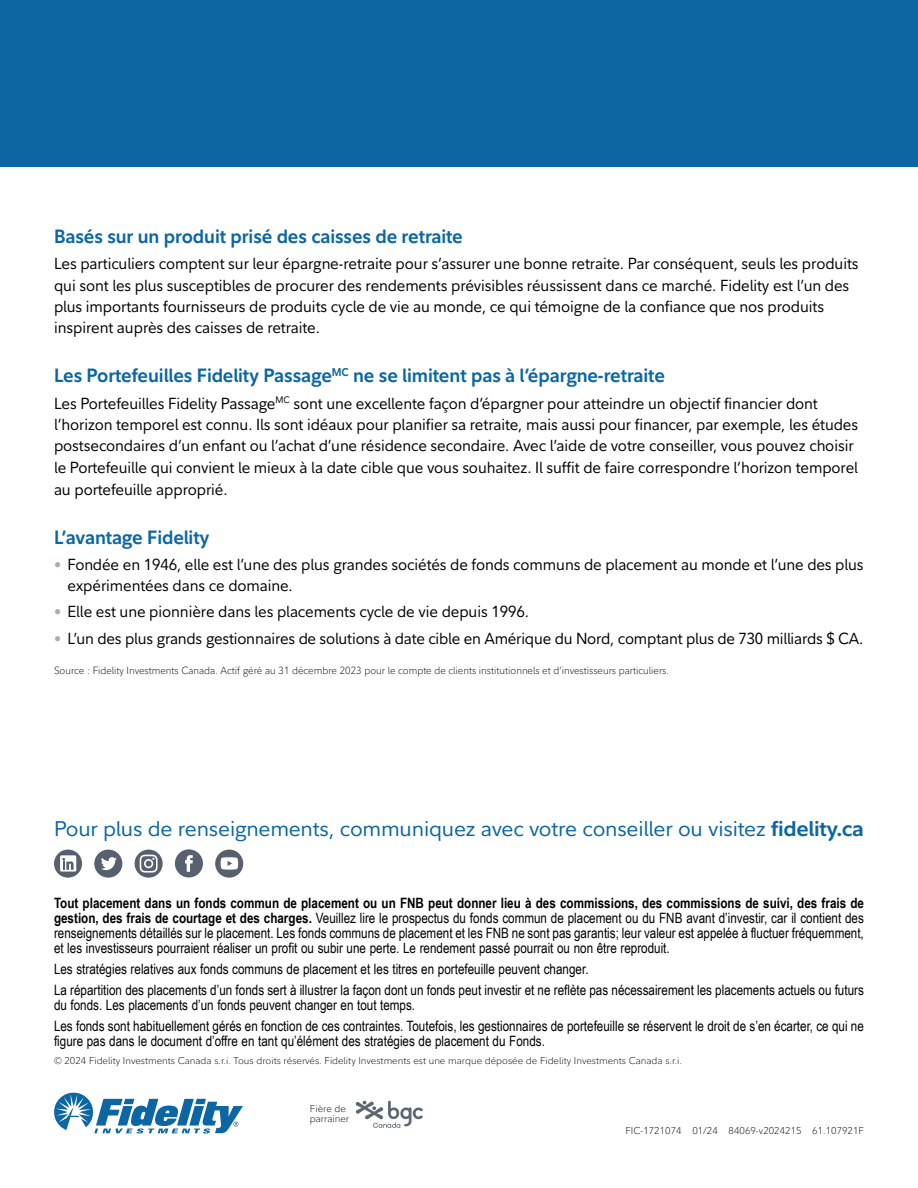
<style>
.page{position:relative;width:918px;height:1188px;background:#fff}
.page>*{position:absolute;margin:0;border:0;box-sizing:border-box;transform-origin:0 0}
.t1{font:21px "Fidelity Sans";letter-spacing:-.01em;color:#0b66a3}
.t2{font:700 19.05px "Fidelity Sans";letter-spacing:-.005em;color:#0b66a3;scale:.95 1}
.t3{font:15.9px/21.3px "Fidelity Sans";letter-spacing:-.005em;color:#000;scale:.95 1}
.t4{font:14.25px/15px "Arial Narrow";color:#000}
.t5{font:300 10.35px "Fidelity Sans";color:#000;scale:.95 1}
.t6{font:300 9.75px/10.5px "Fidelity Sans";color:#000}
.s1{font-size:15px;color:#a4afb9}
.s2{font-weight:700}
</style>
<div class="page">
<svg style="left:54px;top:850px;width:28px;height:28px"></svg>
<svg style="left:94px;top:850px;width:28px;height:28px"></svg>
<svg style="left:175px;top:849px;width:28px;height:28px"></svg>
<svg style="left:215px;top:850px;width:28px;height:28px"></svg>
<svg style="left:135px;top:850px;width:28px;height:28px"></svg>
<svg style="left:356px;top:1101px;width:67px;height:27px"></svg>
<div style="left:0;top:0;width:918px;height:166px;background:#0b66a3"></div>
<svg style="left:54px;top:1093px;width:189px;height:41px"></svg>
<p class="t2" style="left:54px;top:224px;width:432px">Basés sur un produit prisé des caisses de retraite</p>
<p class="t3" style="left:54px;top:253px;width:849px">Les particuliers comptent sur leur épargne-retraite pour s’assurer une bonne retraite. Par conséquent, seuls les produits qui sont les plus susceptibles de procurer des rendements prévisibles réussissent dans ce marché. Fidelity est l’un des plus importants fournisseurs de produits cycle de vie au monde, ce qui témoigne de la confiance que nos produits inspirent auprès des caisses de retraite.</p>
<p class="t2" style="left:54px;top:363px;width:645px">Les Portefeuilles Fidelity Passage<sup>MC</sup> ne se limitent pas à l’épargne-retraite</p>
<p class="t3" style="left:54px;top:392px;width:848px">Les Portefeuilles Fidelity Passage<sup>MC</sup> sont une excellente façon d’épargner pour atteindre un objectif financier dont l’horizon temporel est connu. Ils sont idéaux pour planifier sa retraite, mais aussi pour financer, par exemple, les études postsecondaires d’un enfant ou l’achat d’une résidence secondaire. Avec l’aide de votre conseiller, vous pouvez choisir le Portefeuille qui convient le mieux à la date cible que vous souhaitez. Il suffit de faire correspondre l’horizon temporel au portefeuille approprié.</p>
<p class="t2" style="left:54px;top:525px;width:165px">L’avantage Fidelity</p>
<p class="t3" style="left:68px;top:554px;width:840px;text-indent:-14px"><span class="s1">•</span> Fondée en 1946, elle est l’une des plus grandes sociétés de fonds communs de placement au monde et l’une des plus expérimentées dans ce domaine.</p>
<p class="t3" style="left:54px;top:601px;width:501px"><span class="s1">•</span> Elle est une pionnière dans les placements cycle de vie depuis 1996.</p>
<p class="t3" style="left:54px;top:627px;width:853px"><span class="s1">•</span> L’un des plus grands gestionnaires de solutions à date cible en Amérique du Nord, comptant plus de 730 milliards $ CA.</p>
<p class="t5" style="left:54px;top:663px;width:649px">Source : Fidelity Investments Canada. Actif géré au 31 décembre 2023 pour le compte de clients institutionnels et d’investisseurs particuliers.</p>
<h1 class="t1" style="left:54px;top:815px;width:812px">Pour plus de renseignements, communiquez avec votre conseiller ou visitez <span class="s2">fidelity.ca</span></h1>
<p class="t4" style="left:54px;top:895px;width:812px;text-align:justify"><span class="s2">Tout placement dans un fonds commun de placement ou un FNB peut donner lieu à des commissions, des commissions de suivi, des frais de gestion, des frais de courtage et des charges.</span> Veuillez lire le prospectus du fonds commun de placement ou du FNB avant d’investir, car il contient des renseignements détaillés sur le placement. Les fonds communs de placement et les FNB ne sont pas garantis; leur valeur est appelée à fluctuer fréquemment, et les investisseurs pourraient réaliser un profit ou subir une perte. Le rendement passé pourrait ou non être reproduit.</p>
<p class="t4" style="left:54px;top:958px;width:811px;line-height:21px">Les stratégies relatives aux fonds communs de placement et les titres en portefeuille peuvent changer.<br>La répartition des placements d’un fonds sert à illustrer la façon dont un fonds peut investir et ne reflète pas nécessairement les placements actuels ou futurs</p>
<p class="t4" style="left:54px;top:994px;width:811px;line-height:21px">du fonds. Les placements d’un fonds peuvent changer en tout temps.<br>Les fonds sont habituellement gérés en fonction de ces contraintes. Toutefois, les gestionnaires de portefeuille se réservent le droit de s’en écarter, ce qui ne</p>
<p class="t4" style="left:54px;top:1033px;width:492px">figure pas dans le document d’offre en tant qu’élément des stratégies de placement du Fonds.</p>
<p class="t6" style="left:54px;top:1055px;width:629px">© 2024 Fidelity Investments Canada s.r.i. Tous droits réservés. Fidelity Investments est une marque déposée de Fidelity Investments Canada s.r.i.</p>
<p class="t6" style="left:310px;top:1103px;width:41px">Fière de parrainer</p>
<p class="t6" style="left:625px;top:1125px;width:240px">FIC-1721074 01/24 84069-v2024215 61.107921F</p>
</div>
